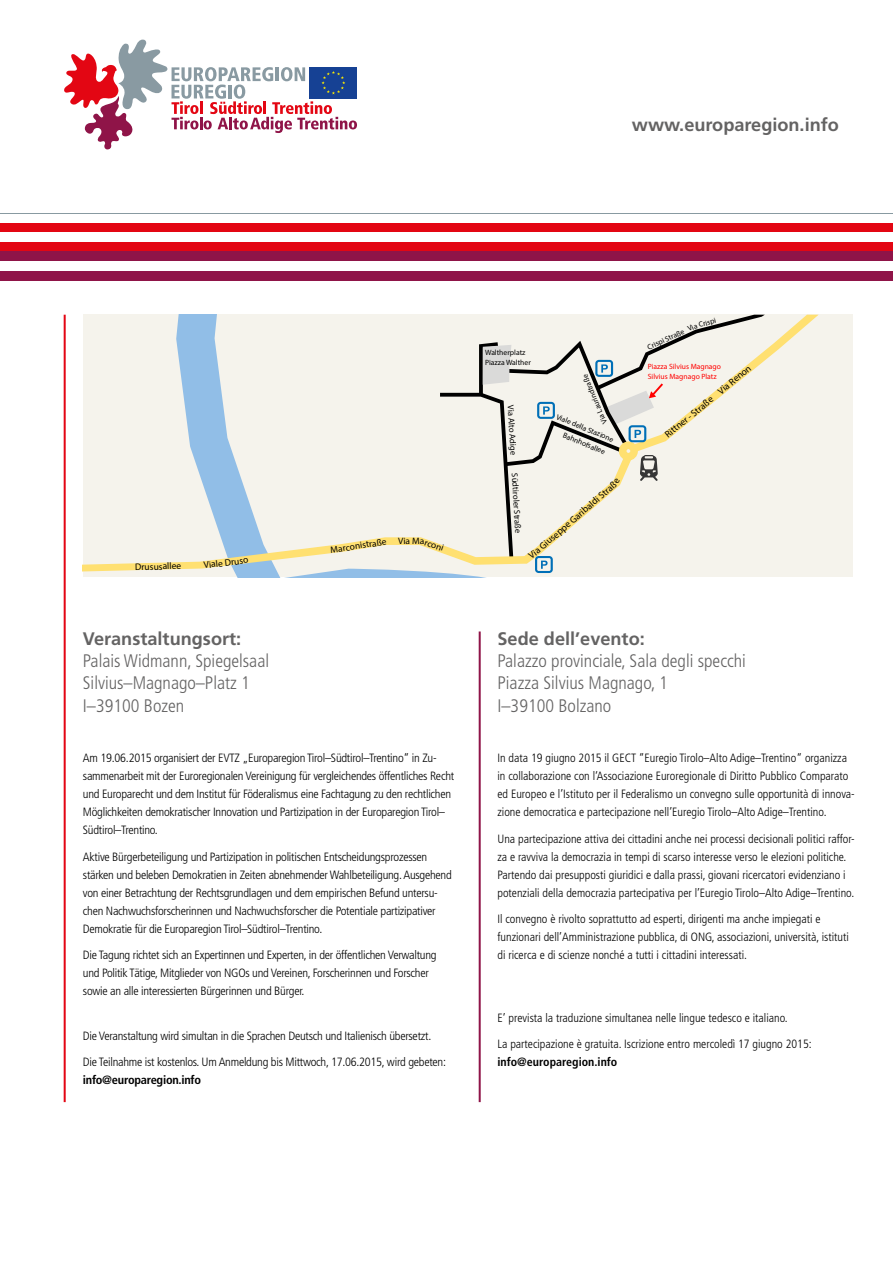
<style>
.page{position:relative;width:893px;height:1263px;background:#fff}
.page>*{position:absolute;margin:0;border:0;box-sizing:border-box;transform-origin:0 0}
.t1{font:300 condensed 18.15px/22.2px "Frutiger LT Std";color:#646363}
.t2{font:700 18.15px "Frutiger LT Std";color:#646363}
.t3{font:300 condensed 12px/18px "Frutiger LT Std";letter-spacing:-.02em;color:#000}
.t4{font:300 condensed 12px/18px "Frutiger LT Std";color:#000}
.t5{font:700 condensed 12px "Frutiger LT Std";letter-spacing:-.015em;color:#000}
.t6{font:9.6px "Myriad Pro";color:#000}
.t7{font:9.15px "Myriad Pro";color:#000}
.t8{font:8.55px "Myriad Pro";color:#000}
.t9{font:7.65px/10.2px "Myriad Pro";color:#000}
.t10{font:7.65px "Myriad Pro";color:#f00}
</style>
<div class="page">
<svg style="left:64px;top:39px;width:293px;height:111px"></svg>
<div style="left:0;top:223px;width:893px;height:11px;background:#e30613"></div>
<div style="left:0;top:233px;width:893px;height:11px;background:#fff"></div>
<div style="left:0;top:242px;width:893px;height:11px;background:#e30613"></div>
<div style="left:0;top:252px;width:893px;height:11px;background:#8f1448"></div>
<div style="left:0;top:261px;width:893px;height:11px;background:#fff"></div>
<div style="left:0;top:271px;width:893px;height:9px;background:#8f1448"></div>
<hr style="left:0;top:213px;width:893px;height:1px;background:#889aa1">
<hr style="left:64px;top:315px;width:2px;height:787px;background:#e30613">
<hr style="left:479px;top:631px;width:2px;height:471px;background:#8f1448">
<div style="left:83px;top:315px;width:770px;height:262px;background:#f5f3ec"></div>
<svg style="left:83px;top:562px;width:74px;height:10px"></svg>
<svg style="left:157px;top:315px;width:661px;height:262px"></svg>
<h1 class="t2" style="left:632px;top:114px;width:209px">www.europaregion.info</h1>
<p class="t6" style="left:135px;top:561px;width:48px;rotate:-1deg">Drususallee</p>
<p class="t6" style="left:203px;top:559px;width:46px;rotate:-7deg">Viale Druso</p>
<h1 class="t2" style="left:83px;top:628px;width:160px">Veranstaltungsort:</h1>
<h1 class="t1" style="left:83px;top:650px;width:188px">Palais Widmann, Spiegelsaal<br>Silvius–Magnago–Platz 1<br>I–39100 Bozen</h1>
<p class="t7" style="left:342px;top:542px;width:46px;rotate:-9deg">rconistraße</p>
<p class="t7" style="left:398px;top:535px;width:28px">Via Ma</p>
<p class="t7" style="left:427px;top:536px;width:21px;rotate:19deg">rconi</p>
<p class="t3" style="left:83px;top:749px;width:373px">Am 19.06.2015 organisiert der EVTZ „Europaregion Tirol–Südtirol–Trentino“ in Zu&shy;sammenarbeit mit der Euroregionalen Vereinigung für vergleichendes öffentliches Recht und Europarecht und dem Institut für Föderalismus eine Fachtagung zu den rechtlichen Möglichkeiten demokratischer Innovation und Partizipation in der Europaregion Tirol– Südtirol–Trentino.</p>
<p class="t3" style="left:83px;top:847px;width:370px">Aktive Bürgerbeteiligung und Partizipation in politischen Entscheidungsprozessen stärken und beleben Demokratien in Zeiten abnehmender Wahlbeteiligung. Ausgehend von einer Betrachtung der Rechtsgrundlagen und dem empirischen Befund untersu&shy;chen Nachwuchsforscherinnen und Nachwuchsforscher die Potentiale partizipativer Demokratie für die Europaregion Tirol–Südtirol–Trentino.</p>
<p class="t3" style="left:83px;top:946px;width:355px">Die Tagung richtet sich an Expertinnen und Experten, in der öffentlichen Verwaltung und Politik Tätige, Mitglieder von NGOs und Vereinen, Forscherinnen und Forscher sowie an alle interessierten Bürgerinnen und Bürger.</p>
<p class="t3" style="left:83px;top:1026px;width:350px">Die Veranstaltung wird simultan in die Sprachen Deutsch und Italienisch übersetzt.</p>
<p class="t3" style="left:83px;top:1053px;width:365px">Die Teilnahme ist kostenlos. Um Anmeldung bis Mittwoch, 17.06.2015, wird gebeten:</p>
<p class="t5" style="left:83px;top:1073px;width:120px">info@europaregion.info</p>
<p class="t9" style="left:485px;top:347px;width:47px">Waltherplatz<br>Piazza Walther</p>
<p class="t8" style="left:516px;top:404px;width:52px;rotate:87deg">Via Alto Adige</p>
<p class="t8" style="left:520px;top:473px;width:61px;rotate:87deg">Südtiroler Straße</p>
<p class="t9" style="left:597px;top:419px;width:48px;rotate:-112deg">a Laur ni dtraße</p>
<p class="t9" style="left:559px;top:412px;width:63px;rotate:22deg">Viale della Stazione</p>
<p class="t9" style="left:565px;top:430px;width:46px;rotate:22deg">Bahnhofsallee</p>
<p class="t6" style="left:532px;top:547px;width:107px;rotate:-41deg">a Giuseppe Garibaldi Straß</p>
<p class="t9" style="left:692px;top:321px;width:25px;rotate:-14deg">a Crispi</p>
<p class="t9" style="left:645px;top:343px;width:52px;rotate:-25deg">Crispi Straße Vi</p>
<p class="t10" style="left:648px;top:362px;width:75px">Piazza Silvius Magnago</p>
<p class="t6" style="left:662px;top:431px;width:110px;rotate:-39deg">Rittner - Straße Via Renon</p>
<p class="t10" style="left:648px;top:372px;width:70px">Silvius Magnago Platz</p>
<h1 class="t2" style="left:497px;top:628px;width:149px">Sede dell’evento:</h1>
<h1 class="t1" style="left:497px;top:650px;width:250px">Palazzo provinciale, Sala degli specchi<br>Piazza Silvius Magnago, 1<br>I–39100 Bolzano</h1>
<p class="t4" style="left:497px;top:749px;width:359px">In data 19 giugno 2015 il GECT “Euregio Tirolo–Alto Adige–Trentino“ organizza in collaborazione con l‘Associazione Euroregionale di Diritto Pubblico Comparato ed Europeo e l’Istituto per il Federalismo un convegno sulle opportunità di innova&shy;zione democratica e partecipazione nell’Euregio Tirolo–Alto Adige–Trentino.</p>
<p class="t4" style="left:497px;top:829px;width:359px">Una partecipazione attiva dei cittadini anche nei processi decisionali politici raffor&shy;za e ravviva la democrazia in tempi di scarso interesse verso le elezioni politiche.<br>Partendo dai presupposti giuridici e dalla prassi, giovani ricercatori evidenziano i potenziali della democrazia partecipativa per l’Euregio Tirolo–Alto Adige–Trentino.</p>
<p class="t4" style="left:497px;top:910px;width:353px">Il convegno è rivolto soprattutto ad esperti, dirigenti ma anche impiegati e funzionari dell’Amministrazione pubblica, di ONG, associazioni, università, istituti di ricerca e di scienze nonché a tutti i cittadini interessati.</p>
<p class="t4" style="left:497px;top:1009px;width:292px">E’ prevista la traduzione simultanea nelle lingue tedesco e italiano.</p>
<p class="t4" style="left:497px;top:1035px;width:316px">La partecipazione è gratuita. Iscrizione entro mercoledì 17 giugno 2015:</p>
<p class="t5" style="left:497px;top:1055px;width:121px">info@europaregion.info</p>
</div>
